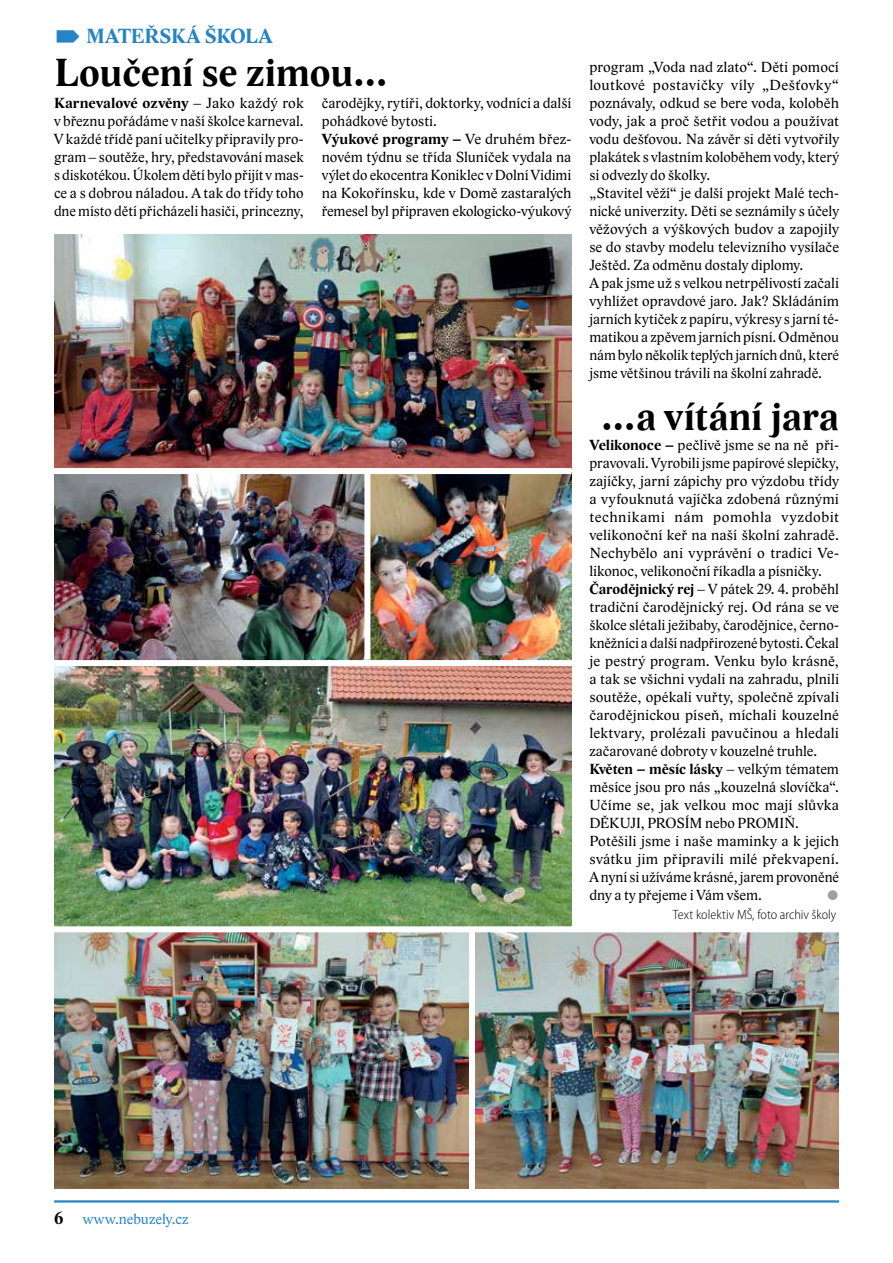
<style>
.page{position:relative;width:893px;height:1263px;background:#fff}
.page>*{position:absolute;margin:0;border:0;box-sizing:border-box;transform-origin:0 0}
.t1{font:700 40.5px "Lido STFCE";color:#000}
.t2{font:700 21px "Lido ST";letter-spacing:-.01em;color:#2484c6}
.t3{font:15px/18px "Lido ST";letter-spacing:.005em;color:#000}
.t4{font:15px "Lido ST";letter-spacing:.01em;color:#2484c6}
.t5{font:300 semi-condensed 13.5px "Myriad Pro";color:#000}
.s1{font-weight:700}
.s2{font-weight:700;font-size:18px;color:#000}
</style>
<div class="page">
<hr style="left:54px;top:1200px;width:785px;height:2px;background:#2484c6">
<img style="left:54px;top:234px;width:517px;height:234px">
<img style="left:370px;top:474px;width:201px;height:186px">
<img style="left:54px;top:474px;width:310px;height:186px">
<img style="left:54px;top:666px;width:517px;height:260px">
<img style="left:54px;top:932px;width:785px;height:256px">
<div style="left:469px;top:930px;width:6px;height:265px;background:#fff"></div>
<h2 class="t2" style="left:86px;top:24px;width:188px">MATEŘSKÁ ŠKOLA</h2>
<h1 class="t1" style="left:54px;top:48px;width:336px">Loučení se zimou…</h1>
<p class="t3" style="left:54px;top:94px;width:251px;text-align:justify"><span class="s1">Karnevalové ozvěny</span> – Jako každý rok v březnu pořádáme v naší školce karneval.<br>V každé třídě paní učitelky připravily pro&shy;gram – soutěže, hry, představování masek s diskotékou. Úkolem dětí bylo přijít v mas&shy;ce a s dobrou náladou. A tak do třídy toho dne místo dětí přicházeli hasiči, princezny,</p>
<p class="t3" style="left:322px;top:94px;width:251px">čarodějky, rytíři, doktorky, vodníci a další pohádkové bytosti.<br><span class="s1">Výukové programy –</span> Ve druhém břez&shy;novém týdnu se třída Sluníček vydala na výlet do ekocentra Koniklec v Dolní Vidimi na Kokořínsku, kde v Domě zastaralých řemesel byl připraven ekologicko-výukový</p>
<p class="t3" style="left:589px;top:58px;width:251px">program „Voda nad zlato“. Děti pomocí loutkové postavičky víly „Dešťovky“ poznávaly, odkud se bere voda, koloběh vody, jak a proč šetřit vodou a používat vodu dešťovou. Na závěr si děti vytvořily plakátek s vlastním koloběhem vody, který si odvezly do školky.<br>„Stavitel věží“ je další projekt Malé tech&shy;nické univerzity. Děti se seznámily s účely věžových a výškových budov a zapojily se do stavby modelu televizního vysílače Ještěd. Za odměnu dostaly diplomy.<br>A pak jsme už s velkou netrpělivostí začali vyhlížet opravdové jaro. Jak? Skládáním jarních kytiček z papíru, výkresy s jarní té&shy;matikou a zpěvem jarních písní. Odměnou nám bylo několik teplých jarních dnů, které jsme většinou trávili na školní zahradě.</p>
<h1 class="t1" style="left:600px;top:392px;width:240px">…a vítání jara</h1>
<p class="t3" style="left:589px;top:436px;width:251px"><span class="s1">Velikonoce –</span> pečlivě jsme se na ně při&shy;pravovali. Vyrobili jsme papírové slepičky, zajíčky, jarní zápichy pro výzdobu třídy a vyfouknutá vajíčka zdobená různými technikami nám pomohla vyzdobit velikonoční keř na naší školní zahradě.<br>Nechybělo ani vyprávění o tradici Ve&shy;likonoc, velikonoční říkadla a písničky.<br><span class="s1">Čarodějnický rej</span> – V pátek 29. 4. proběhl tradiční čarodějnický rej. Od rána se ve školce slétali ježibaby, čarodějnice, černo&shy;kněžníci a další nadpřirozené bytosti. Čekal je pestrý program. Venku bylo krásně, a tak se všichni vydali na zahradu, plnili soutěže, opékali vuřty, společně zpívali čarodějnickou píseň, míchali kouzelné lektvary, prolézali pavučinou a hledali začarované dobroty v kouzelné truhle.<br><span class="s1">Květen – měsíc lásky</span> – velkým tématem měsíce jsou pro nás „kouzelná slovíčka“.<br>Učíme se, jak velkou moc mají slůvka DĚKUJI, PROSÍM nebo PROMIŇ.<br>Potěšili jsme i naše maminky a k jejich svátku jim připravili milé překvapení.<br>A nyní si užíváme krásné, jarem provoněné dny a ty přejeme i Vám všem.</p>
<p class="t5" style="left:673px;top:907px;width:165px">Text kolektiv MŠ, foto archiv školy</p>
<p class="t4" style="left:54px;top:1210px;width:136px"><span class="s2">6</span> www.nebuzely.cz</p>
</div>
